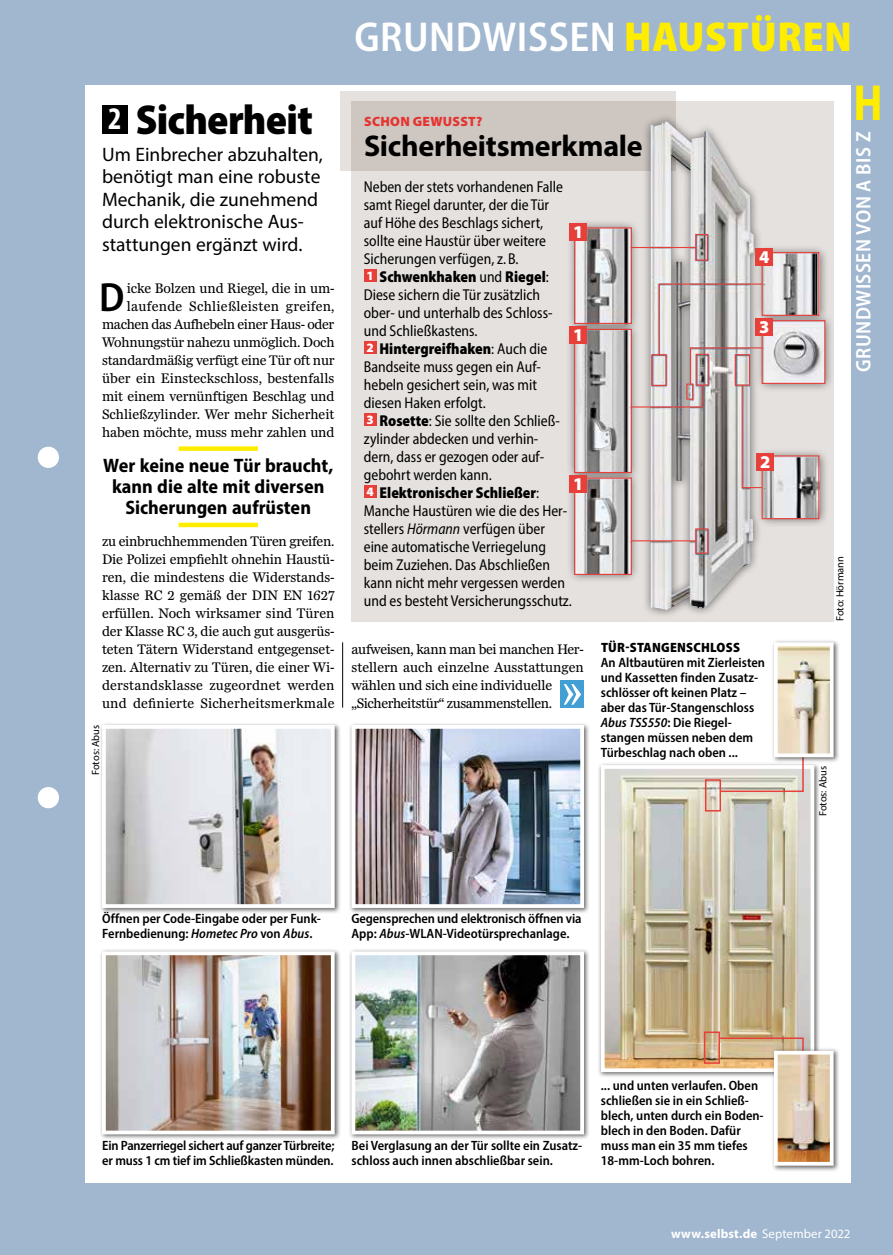
<style>
.page{position:relative;width:893px;height:1255px;background:#fff}
.page>*{position:absolute;margin:0;border:0;box-sizing:border-box;transform-origin:0 0}
.t1{font:700 semi-condensed 51px "Myriad Pro";color:#ffed00;scale:.9 1}
.t2{font:600 semi-condensed 42px "Myriad Pro";letter-spacing:.015em;color:#fff}
.t3{font:900 semi-condensed 42px "Myriad Pro";letter-spacing:-.02em;color:#000}
.t4{font:600 semi-condensed 40.95px "Myriad Pro";color:#000}
.t5{font:700 30px "Myriad Pro";letter-spacing:-.01em;color:#000}
.t6{font:600 semi-condensed 21px "Myriad Pro";letter-spacing:.025em;color:#fff}
.t7{font:19.5px/22.5px "Myriad Pro";color:#000}
.t8{font:700 semi-condensed 19.5px/21px "Myriad Pro";color:#000;text-align:center}
.t9{font:900 18px "Myriad Pro";color:#fff}
.t10{font:semi-condensed 15.75px/18px "Myriad Pro";color:#000;scale:.95 1}
.t11{font:14.25px/18px "Miller Daily";letter-spacing:-.01em;color:#000;text-align:right}
.t12{font:600 semi-condensed 13.5px/15px "Myriad Pro";color:#000}
.t13{font:900 semi-condensed 13.5px "Myriad Pro";letter-spacing:.02em;color:#000}
.t14{font:900 13.5px "Myriad Pro";letter-spacing:.02em;color:#e5342f}
.t15{font:700 12.75px "Myriad Pro";letter-spacing:.01em;color:#fff}
.t16{font:10.5px "Myriad Pro";letter-spacing:-.005em;color:#000}
.s1{font-weight:700;font-stretch:condensed;font-size:31.5px;color:#fff}
.s2{font-weight:900;color:#ffed00}
.s3{font-weight:900;font-stretch:normal;font-size:12.75px;color:#fff}
.s4{font-weight:900}
.s5{font-style:italic}
.s6{font-weight:400}
</style>
<div class="page">
<div style="left:0;top:0;width:893px;height:1254px;background:#a0b7cf"></div>
<div style="left:85px;top:85px;width:765px;height:1097px;background:#fff"></div>
<div style="left:351px;top:101px;width:482px;height:520px;background:#e5e1de"></div>
<svg style="left:341px;top:91px;width:335px;height:80px;fill:#cdc6c1"></svg>
<div style="left:364px;top:269px;width:13px;height:13px;background:#e73f39"></div>
<div style="left:364px;top:341px;width:13px;height:13px;background:#e73f39"></div>
<div style="left:364px;top:413px;width:13px;height:13px;background:#e73f39"></div>
<div style="left:364px;top:485px;width:13px;height:13px;background:#e73f39"></div>
<div style="left:99px;top:721px;width:242px;height:193px;background:#000;opacity:.6"></div>
<img style="left:107px;top:730px;width:223px;height:172px">
<div style="left:102px;top:725px;width:233px;height:182px;border:4px solid #fff"></div>
<div style="left:348px;top:721px;width:242px;height:193px;background:#000;opacity:.6"></div>
<img style="left:356px;top:730px;width:223px;height:172px">
<div style="left:351px;top:725px;width:233px;height:182px;border:4px solid #fff"></div>
<div style="left:99px;top:948px;width:242px;height:192px;background:#000;opacity:.6"></div>
<img style="left:107px;top:956px;width:223px;height:173px">
<div style="left:102px;top:951px;width:233px;height:183px;border:4px solid #fff"></div>
<div style="left:348px;top:948px;width:242px;height:192px;background:#000;opacity:.6"></div>
<img style="left:356px;top:956px;width:223px;height:173px">
<div style="left:351px;top:951px;width:233px;height:183px;border:4px solid #fff"></div>
<div style="left:566px;top:113px;width:268px;height:505px;background:#000;opacity:.55"></div>
<img style="left:575px;top:121px;width:250px;height:489px">
<div style="left:598px;top:761px;width:222px;height:316px;background:#000;opacity:.6"></div>
<img style="left:606px;top:770px;width:203px;height:297px">
<div style="left:601px;top:765px;width:213px;height:307px;border:4px solid #fff"></div>
<div style="left:102px;top:105px;width:26px;height:29px;background:#000"></div>
<hr style="left:342px;top:642px;width:1px;height:65px;background:#000">
<div style="left:179px;top:446px;width:79px;height:5px;background:#ffed00"></div>
<div style="left:179px;top:522px;width:79px;height:5px;background:#ffed00"></div>
<div style="left:570px;top:223px;width:17px;height:17px;background:#e73f39"></div>
<div style="left:570px;top:326px;width:17px;height:17px;background:#e73f39"></div>
<div style="left:570px;top:475px;width:17px;height:17px;background:#e73f39"></div>
<svg style="left:573px;top:227px;width:253px;height:348px"></svg>
<svg style="left:703px;top:1030px;width:101px;height:34px"></svg>
<svg style="left:704px;top:761px;width:100px;height:51px"></svg>
<div style="left:771px;top:639px;width:69px;height:124px;background:#000;opacity:.6"></div>
<img style="left:779px;top:647px;width:50px;height:105px">
<div style="left:774px;top:642px;width:60px;height:115px;border:4px solid #fff"></div>
<div style="left:771px;top:1047px;width:69px;height:124px;background:#000;opacity:.6"></div>
<img style="left:779px;top:1055px;width:50px;height:105px">
<div style="left:774px;top:1050px;width:60px;height:115px;border:4px solid #fff"></div>
<div style="left:38px;top:446px;width:21px;height:22px;background:#fff;border-radius:50%"></div>
<div style="left:38px;top:787px;width:21px;height:21px;background:#fff;border-radius:50%"></div>
<div style="left:560px;top:680px;width:24px;height:28px;background:#429fd4"></div>
<svg style="left:564px;top:684px;width:17px;height:20px"></svg>
<h2 class="t3" style="left:108px;top:92px;width:206px"><span class="s1">2</span> Sicherheit</h2>
<h3 class="t7" style="left:102px;top:142px;width:222px">Um Einbrecher abzuhalten, benötigt man eine robuste<br>Mechanik, die zunehmend durch elektronische Aus&shy;stattungen ergänzt wird.</h3>
<p class="t11" style="left:102px;top:279px;width:234px">icke Bolzen und Riegel, die in um&shy;laufende Schließleisten greifen, machen das Aufhebeln einer Haus- oder Wohnungstür nahezu unmöglich. Doch standardmäßig verfügt eine Tür oft nur über ein Einsteckschloss, bestenfalls mit einem vernünftigen Beschlag und Schließzylinder. Wer mehr Sicherheit haben möchte, muss mehr zahlen und</p>
<h3 class="t4" style="left:99px;top:272px;width:27px">D</h3>
<h3 class="t8" style="left:103px;top:454px;width:231px">Wer keine neue Tür braucht, kann die alte mit diversen<br>Sicherungen aufrüsten</h3>
<p class="t11" style="left:102px;top:531px;width:234px;text-align:justify">zu einbruchhemmenden Türen greifen.<br>Die Polizei empfiehlt ohnehin Haustü&shy;ren, die mindestens die Widerstands&shy;klasse RC 2 gemäß der DIN EN 1627 erfüllen. Noch wirksamer sind Türen der Klasse RC 3, die auch gut ausgerüs&shy;teten Tätern Widerstand entgegenset&shy;zen. Alternativ zu Türen, die einer Wi&shy;derstandsklasse zugeordnet werden und definierte Sicherheitsmerkmale</p>
<p class="t16" style="left:89px;top:775px;width:51px;rotate:-90deg">Fotos: Abus</p>
<h2 class="t2" style="left:354px;top:10px;width:499px">GRUNDWISSEN <span class="s2">HAUSTÜREN</span></h2>
<p class="t14" style="left:364px;top:112px;width:120px">SCHON GEWUSST?</p>
<h3 class="t5" style="left:364px;top:126px;width:280px">Sicherheitsmerkmale</h3>
<p class="t10" style="left:364px;top:177px;width:221px">Neben der stets vorhandenen Falle samt Riegel darunter, der die Tür<br>auf Höhe des Beschlags sichert, sollte eine Haustür über weitere<br>Sicherungen verfügen, z.B.<br><span class="s3">1</span> <span class="s4">Schwenkhaken</span> und <span class="s4">Riegel</span>:<br>Diese sichern die Tür zusätzlich ober- und unterhalb des Schloss&shy;und Schließkastens.<br><span class="s3">2</span> <span class="s4">Hintergreifhaken</span>: Auch die<br>Bandseite muss gegen ein Auf&shy;hebeln gesichert sein, was mit diesen Haken erfolgt.<br><span class="s3">3</span> <span class="s4">Rosette</span>: Sie sollte den Schließ&shy;zylinder abdecken und verhin&shy;dern, dass er gezogen oder auf&shy;gebohrt werden kann.<br><span class="s3">4</span> <span class="s4">Elektronischer Schließer</span>:<br>Manche Haustüren wie die des Her&shy;stellers <span class="s5">Hörmann</span> verfügen über eine automatische Verriegelung beim Zuziehen. Das Abschließen kann nicht mehr vergessen werden und es besteht Versicherungsschutz.</p>
<p class="t9" style="left:573px;top:220px;width:12px">1</p>
<p class="t9" style="left:573px;top:323px;width:12px">1</p>
<p class="t9" style="left:573px;top:472px;width:12px">1</p>
<p class="t9" style="left:759px;top:245px;width:12px">4</p>
<p class="t9" style="left:759px;top:314px;width:12px">3</p>
<p class="t9" style="left:760px;top:449px;width:12px">2</p>
<p class="t11" style="left:351px;top:639px;width:234px;text-align:left">aufweisen, kann man bei manchen Her&shy;stellern auch einzelne Ausstattungen wählen und sich eine individuelle „Sicherheitstür“ zusammenstellen.</p>
<p class="t13" style="left:601px;top:638px;width:140px">TÜR-STANGENSCHLOSS</p>
<p class="t12" style="left:601px;top:654px;width:166px">An Altbautüren mit Zierleisten und Kassetten finden Zusatz&shy;schlösser oft keinen Platz – aber das Tür-Stangenschloss<br><span class="s5">Abus TSS550</span>: Die Riegel&shy;stangen müssen neben dem<br>Türbeschlag nach oben ...</p>
<h1 class="t1" style="left:853px;top:70px;width:34px">H</h1>
<h3 class="t6" style="left:850px;top:372px;width:242px;rotate:-90deg">GRUNDWISSEN VON A BIS Z</h3>
<p class="t16" style="left:833px;top:621px;width:66px;rotate:-90deg">Foto: Hörmann</p>
<p class="t16" style="left:816px;top:816px;width:51px;rotate:-90deg">Fotos: Abus</p>
<p class="t12" style="left:102px;top:910px;width:220px">Öffnen per Code-Eingabe oder per Funk-<br>Fernbedienung: <span class="s5">Hometec Pro</span> von <span class="s5">Abus</span>.</p>
<p class="t12" style="left:351px;top:910px;width:232px">Gegensprechen und elektronisch öffnen via<br>App: <span class="s5">Abus</span>-WLAN-Videotürsprechanlage.</p>
<p class="t12" style="left:102px;top:1137px;width:234px">Ein Panzerriegel sichert auf ganzer Türbreite; er muss 1 cm tief im Schließkasten münden.</p>
<p class="t12" style="left:351px;top:1137px;width:232px">Bei Verglasung an der Tür sollte ein Zusatz&shy;schloss auch innen abschließbar sein.</p>
<p class="t12" style="left:601px;top:1077px;width:164px">... und unten verlaufen. Oben schließen sie in ein Schließ&shy;blech, unten durch ein Boden&shy;blech in den Boden. Dafür muss man ein 35 mm tiefes<br>18-mm-Loch bohren.</p>
<p class="t15" style="left:671px;top:1225px;width:181px">www.selbst.de <span class="s6">September 2022</span></p>
</div>
